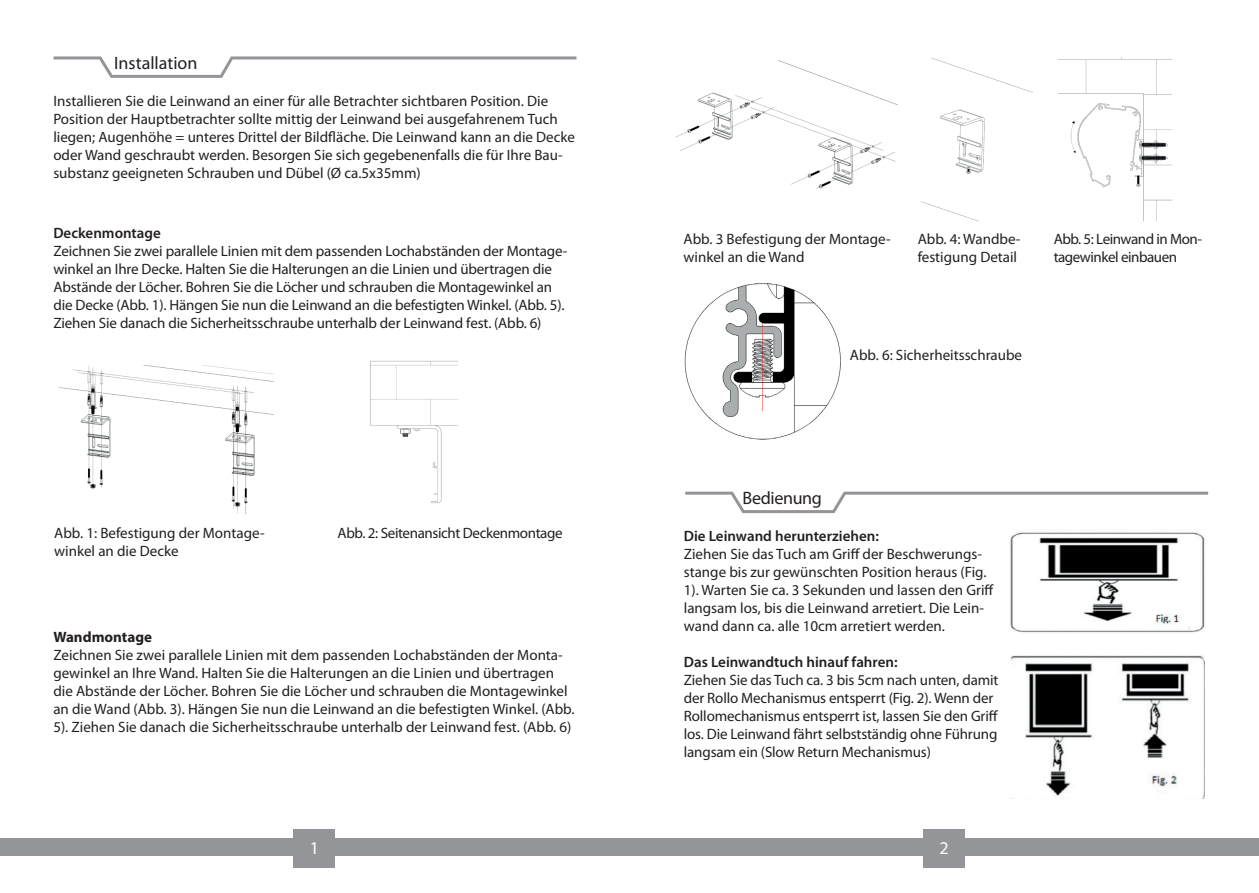
<style>
.page{position:relative;width:1259px;height:893px;background:#fff}
.page>*{position:absolute;margin:0;border:0;box-sizing:border-box;transform-origin:0 0}
.t1{font:18px "Myriad Pro";color:#231f20}
.t2{font:18px "Myriad Pro";letter-spacing:-.02em;color:#231f20}
.t3{font:18px "Myriad Pro";color:#fff}
.t4{font:15px/18px "Myriad Pro";color:#231f20}
.t5{font:600 15px "Myriad Pro";color:#231f20}
.t6{font:15px/18px "Myriad Pro";letter-spacing:-.03em;color:#231f20}
.t7{font:15px "Myriad Pro";letter-spacing:-.025em;color:#231f20}
.t8{font:700 15px "Myriad Pro";color:#231f20}
</style>
<div class="page">
<div style="left:294px;top:829px;width:41px;height:39px;background:#939598"></div>
<div style="left:0;top:839px;width:691px;height:17px;background:#939598"></div>
<svg style="left:53px;top:56px;width:523px;height:22px"></svg>
<div style="left:923px;top:829px;width:41px;height:39px;background:#939598"></div>
<div style="left:538px;top:839px;width:721px;height:17px;background:#939598"></div>
<svg style="left:685px;top:492px;width:523px;height:21px"></svg>
<img style="left:59px;top:365px;width:215px;height:149px">
<img style="left:370px;top:360px;width:88px;height:144px">
<img style="left:1058px;top:57px;width:115px;height:165px">
<img style="left:921px;top:58px;width:112px;height:164px">
<img style="left:675px;top:60px;width:223px;height:129px">
<img style="left:684px;top:283px;width:157px;height:157px">
<img style="left:1010px;top:532px;width:195px;height:101px">
<img style="left:1011px;top:655px;width:194px;height:144px">
<p class="t1" style="left:114px;top:53px;width:85px">Installation</p>
<p class="t4" style="left:53px;top:93px;width:523px">Installieren Sie die Leinwand an einer für alle Betrachter sichtbaren Position. Die Position der Hauptbetrachter sollte mittig der Leinwand bei ausgefahrenem Tuch liegen; Augenhöhe = unteres Drittel der Bildfläche. Die Leinwand kann an die Decke oder Wand geschraubt werden. Besorgen Sie sich gegebenenfalls die für Ihre Bau&shy;substanz geeigneten Schrauben und Dübel (Ø ca.5x35mm)</p>
<p class="t5" style="left:53px;top:225px;width:109px">Deckenmontage</p>
<p class="t4" style="left:53px;top:243px;width:515px">Zeichnen Sie zwei parallele Linien mit dem passenden Lochabständen der Montage&shy;winkel an Ihre Decke. Halten Sie die Halterungen an die Linien und übertragen die Abstände der Löcher. Bohren Sie die Löcher und schrauben die Montagewinkel an die Decke (Abb. 1). Hängen Sie nun die Leinwand an die befestigten Winkel. (Abb. 5).<br>Ziehen Sie danach die Sicherheitsschraube unterhalb der Leinwand fest. (Abb. 6)</p>
<p class="t4" style="left:54px;top:525px;width:212px">Abb. 1: Befestigung der Montage&shy;winkel an die Decke</p>
<p class="t7" style="left:337px;top:525px;width:227px">Abb. 2: Seitenansicht Deckenmontage</p>
<p class="t8" style="left:53px;top:627px;width:100px">Wandmontage</p>
<p class="t4" style="left:53px;top:646px;width:522px">Zeichnen Sie zwei parallele Linien mit dem passenden Lochabständen der Monta&shy;gewinkel an Ihre Wand. Halten Sie die Halterungen an die Linien und übertragen die Abstände der Löcher. Bohren Sie die Löcher und schrauben die Montagewinkel an die Wand (Abb. 3). Hängen Sie nun die Leinwand an die befestigten Winkel. (Abb.<br>5). Ziehen Sie danach die Sicherheitsschraube unterhalb der Leinwand fest. (Abb. 6)</p>
<p class="t3" style="left:310px;top:838px;width:11px">1</p>
<p class="t4" style="left:683px;top:231px;width:209px">Abb. 3 Befestigung der Montage&shy;winkel an die Wand</p>
<p class="t4" style="left:917px;top:231px;width:104px">Abb. 4: Wandbe&shy;festigung Detail</p>
<p class="t6" style="left:1053px;top:231px;width:150px">Abb. 5: Leinwand in Mon&shy;tagewinkel einbauen</p>
<p class="t4" style="left:850px;top:346px;width:174px">Abb. 6: Sicherheitsschraube</p>
<p class="t2" style="left:742px;top:488px;width:81px">Bedienung</p>
<p class="t5" style="left:684px;top:527px;width:197px">Die Leinwand herunterziehen:</p>
<p class="t4" style="left:684px;top:545px;width:312px">Ziehen Sie das Tuch am Griff der Beschwerungs&shy;stange bis zur gewünschten Position heraus (Fig.<br>1). Warten Sie ca. 3 Sekunden und lassen den Griff langsam los, bis die Leinwand arretiert. Die Lein&shy;wand dann ca. alle 10cm arretiert werden.</p>
<p class="t5" style="left:684px;top:653px;width:215px">Das Leinwandtuch hinauf fahren:</p>
<p class="t4" style="left:684px;top:671px;width:316px">Ziehen Sie das Tuch ca. 3 bis 5cm nach unten, damit der Rollo Mechanismus entsperrt (Fig. 2). Wenn der Rollomechanismus entsperrt ist, lassen Sie den Griff los. Die Leinwand fährt selbstständig ohne Führung langsam ein (Slow Return Mechanismus)</p>
<p class="t3" style="left:939px;top:838px;width:11px">2</p>
</div>
